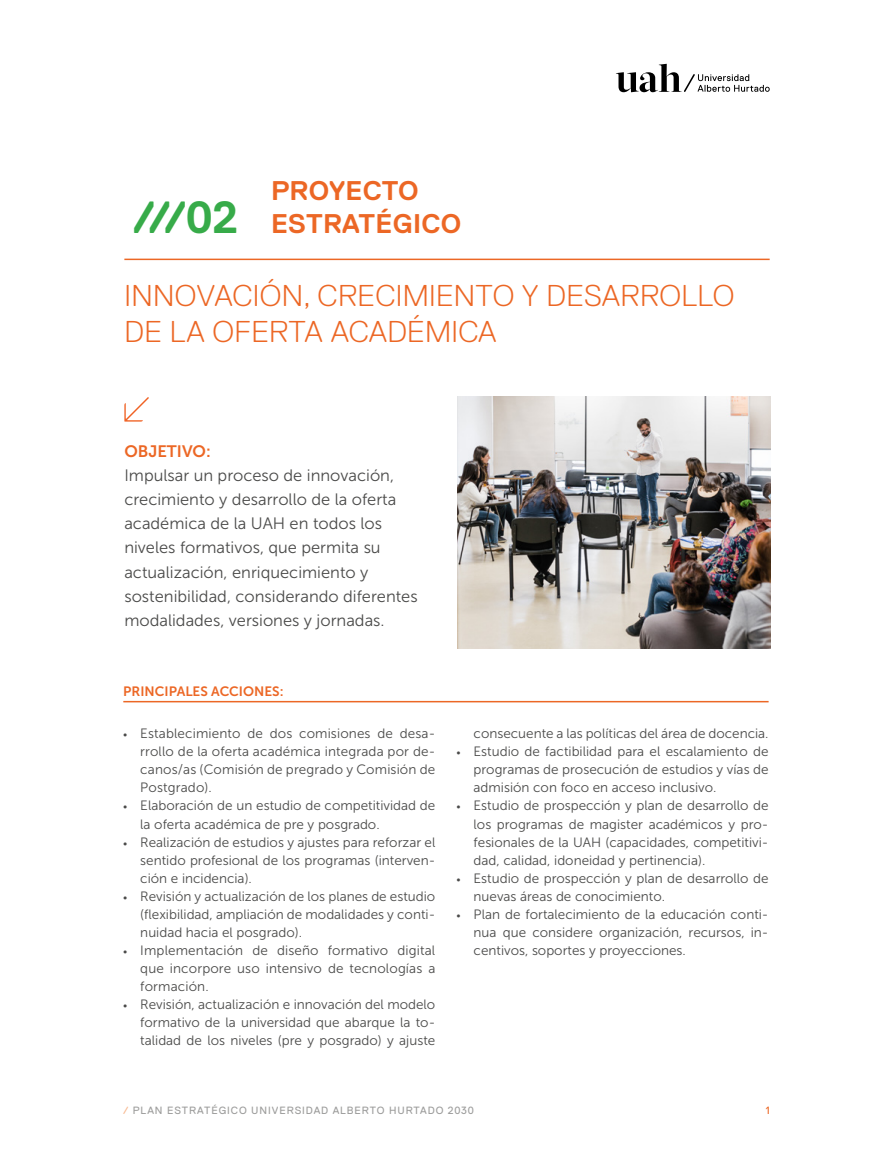
<style>
.page{position:relative;width:893px;height:1170px;background:#fff}
.page>*{position:absolute;margin:0;border:0;box-sizing:border-box;transform-origin:0 0}
.t1{font:700 45px "Replica Pro";color:#37ab49}
.t2{font:300 30.15px/36.2px "Replica Pro";letter-spacing:.01em;color:#ec6725}
.t3{font:700 27px/32.4px "Replica Pro";letter-spacing:.01em;color:#ec6725}
.Párrafo_normal{font:16.5px/24px "Museo Sans 300";color:#4a4a49}
.Párrafo_normal-2{font:16.5px "Museo Sans 700";color:#ec6725}
.t4{font:13.5px/18px "Museo Sans 300";color:#4a4a49;text-align:justify}
.Párrafo_normal-3{font:13.5px "Museo Sans 700";color:#ec6725}
.t5{font:10.5px "Replica Pro";letter-spacing:.09em;color:#9d9d9c}
.t6{font:10.5px "Replica Pro";color:#ec6725}
.s1{font-size:10.5px}
.s2{color:#f8b990}
</style>
<div class="page">
<svg style="left:616px;top:64px;width:154px;height:28px"></svg>
<hr style="left:124px;top:258px;width:646px;height:2px;background:#ec6725">
<img style="left:458px;top:396px;width:312px;height:252px">
<svg style="left:124px;top:397px;width:25px;height:24px"></svg>
<hr style="left:123px;top:701px;width:646px;height:1px;background:#ec6725">
<p class="t1" style="left:132px;top:192px;width:107px">///02</p>
<p class="t3" style="left:271px;top:175px;width:192px">PROYECTO<br>ESTRATÉGICO</p>
<p class="t2" style="left:125px;top:277px;width:611px">INNOVACIÓN, CRECIMIENTO Y DESARROLLO<br>DE LA OFERTA ACADÉMICA</p>
<p class="Párrafo_normal-2" style="left:124px;top:442px;width:88px">OBJETIVO:</p>
<p class="Párrafo_normal" style="left:124px;top:464px;width:295px">Impulsar un proceso de innovación, crecimiento y desarrollo de la oferta académica de la UAH en todos los niveles formativos, que permita su actualización, enriquecimiento y sostenibilidad, considerando diferentes modalidades, versiones y jornadas.</p>
<p class="Párrafo_normal-3" style="left:123px;top:683px;width:162px">PRINCIPALES ACCIONES:</p>
<p class="t4" style="left:140px;top:724px;width:296px;text-indent:-17px"><span class="s1">•</span> Establecimiento de dos comisiones de desa&shy;rrollo de la oferta académica integrada por de&shy;canos/as (Comisión de pregrado y Comisión de Postgrado).</p>
<p class="t4" style="left:140px;top:796px;width:296px;text-indent:-17px"><span class="s1">•</span> Elaboración de un estudio de competitividad de la oferta académica de pre y posgrado.</p>
<p class="t4" style="left:140px;top:832px;width:296px;text-indent:-17px"><span class="s1">•</span> Realización de estudios y ajustes para reforzar el sentido profesional de los programas (interven&shy;ción e incidencia).</p>
<p class="t4" style="left:140px;top:886px;width:296px;text-indent:-17px"><span class="s1">•</span> Revisión y actualización de los planes de estudio (flexibilidad, ampliación de modalidades y conti&shy;nuidad hacia el posgrado).</p>
<p class="t4" style="left:140px;top:940px;width:297px;text-indent:-17px"><span class="s1">•</span> Implementación de diseño formativo digital que incorpore uso intensivo de tecnologías a formación.</p>
<p class="t4" style="left:140px;top:994px;width:296px;text-indent:-17px"><span class="s1">•</span> Revisión, actualización e innovación del modelo formativo de la universidad que abarque la to&shy;talidad de los niveles (pre y posgrado) y ajuste</p>
<p class="t4" style="left:474px;top:724px;width:296px">consecuente a las políticas del área de docencia.</p>
<p class="t4" style="left:474px;top:742px;width:297px;text-indent:-17px"><span class="s1">•</span> Estudio de factibilidad para el escalamiento de programas de prosecución de estudios y vías de admisión con foco en acceso inclusivo.</p>
<p class="t4" style="left:474px;top:796px;width:297px;text-indent:-17px"><span class="s1">•</span> Estudio de prospección y plan de desarrollo de los programas de magister académicos y pro&shy;fesionales de la UAH (capacidades, competitivi&shy;dad, calidad, idoneidad y pertinencia).</p>
<p class="t4" style="left:474px;top:868px;width:297px;text-indent:-17px"><span class="s1">•</span> Estudio de prospección y plan de desarrollo de nuevas áreas de conocimiento.</p>
<p class="t4" style="left:474px;top:904px;width:296px;text-indent:-17px"><span class="s1">•</span> Plan de fortalecimiento de la educación conti&shy;nua que considere organización, recursos, in&shy;centivos, soportes y proyecciones.</p>
<p class="t5" style="left:123px;top:1104px;width:352px"><span class="s2">/</span> PLAN ESTRATÉGICO UNIVERSIDAD ALBERTO HURTADO 2030</p>
<p class="t6" style="left:766px;top:1104px;width:5px">1</p>
</div>
